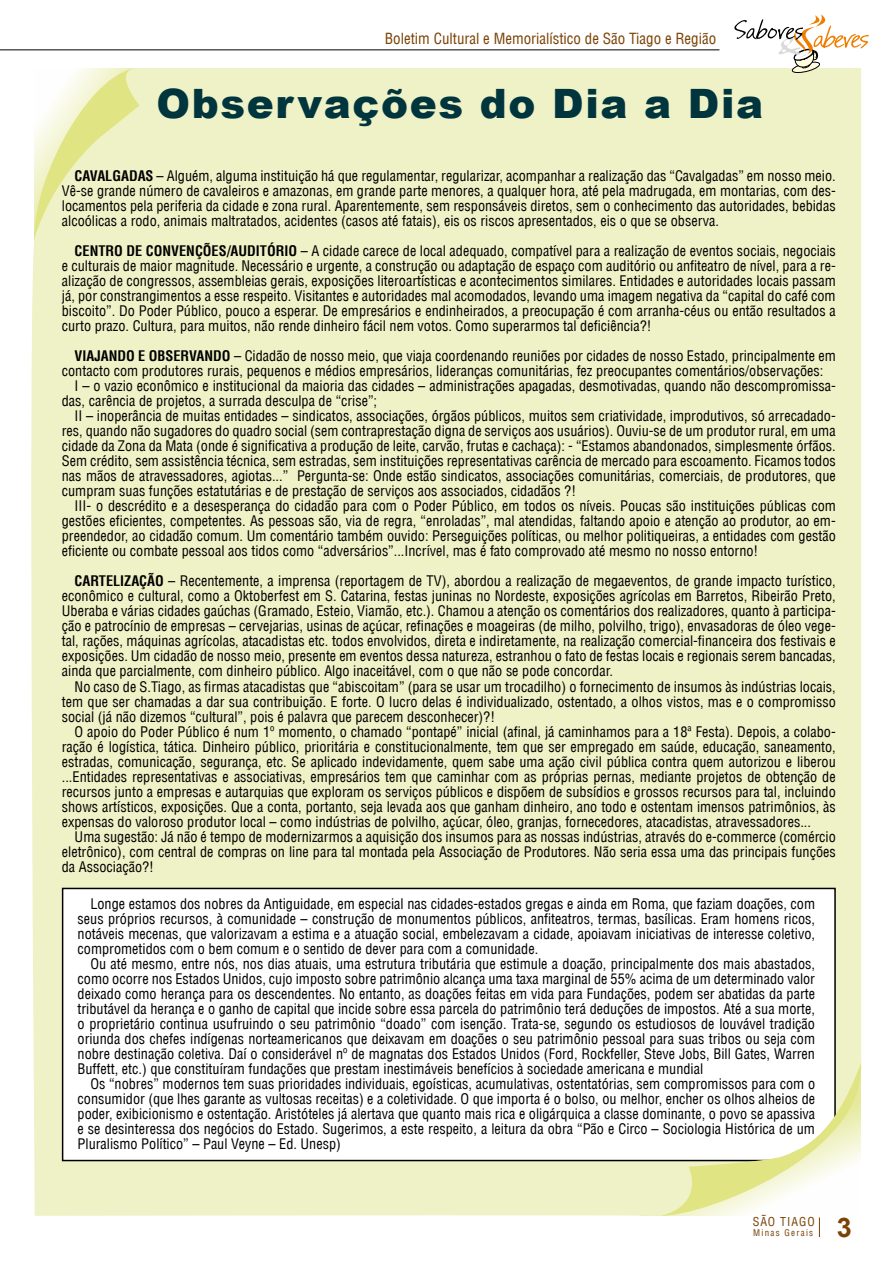
<style>
.page{position:relative;width:893px;height:1263px;background:#fff}
.page>*{position:absolute;margin:0;border:0;box-sizing:border-box;transform-origin:0 0}
.t1{font:900 40.5px "Arial";letter-spacing:.04em;color:#00353e}
.t2{font:700 27px "Arial";color:#7b4206}
.t3{font:condensed 15px "Helvetica LT";color:#7b4206}
.t4{font:condensed 14.25px/15px "Helvetica LT";color:#000;text-align:justify}
.t5{font:condensed 12px "Helvetica LT";letter-spacing:.08em;color:#7b4206}
.t6{font:condensed 9px "Helvetica LT";letter-spacing:.14em;color:#7b4206}
.s1{font-weight:700}
</style>
<div class="page">
<hr style="left:0;top:49px;width:719px;height:1px;background:#000">
<div style="left:31px;top:68px;width:830px;height:1148px;background:#eff2c6"></div>
<svg style="left:61px;top:887px;width:775px;height:275px"></svg>
<svg style="left:661px;top:1062px;width:201px;height:175px"></svg>
<svg style="left:34px;top:68px;width:105px;height:172px;background:#eef0c0"></svg>
<svg style="left:734px;top:14px;width:135px;height:60px"></svg>
<p class="t3" style="left:385px;top:29px;width:333px">Boletim Cultural e Memorialístico de São Tiago e Região</p>
<h1 class="t1" style="left:157px;top:74px;width:608px">Observações do Dia a Dia</h1>
<p class="t4" style="left:62px;top:169px;width:775px;text-indent:13px"><span class="s1">CAVALGADAS</span> – Alguém, alguma instituição há que regulamentar, regularizar, acompanhar a realização das “Cavalgadas” em nosso meio.<br>Vê-se grande número de cavaleiros e amazonas, em grande parte menores, a qualquer hora, até pela madrugada, em montarias, com des&shy;locamentos pela periferia da cidade e zona rural. Aparentemente, sem responsáveis diretos, sem o conhecimento das autoridades, bebidas alcoólicas a rodo, animais maltratados, acidentes (casos até fatais), eis os riscos apresentados, eis o que se observa.</p>
<p class="t4" style="left:62px;top:244px;width:775px;text-indent:13px"><span class="s1">CENTRO DE CONVENÇÕES/AUDITÓRIO</span> – A cidade carece de local adequado, compatível para a realização de eventos sociais, negociais e culturais de maior magnitude. Necessário e urgente, a construção ou adaptação de espaço com auditório ou anfiteatro de nível, para a re&shy;alização de congressos, assembleias gerais, exposições literoartísticas e acontecimentos similares. Entidades e autoridades locais passam já, por constrangimentos a esse respeito. Visitantes e autoridades mal acomodados, levando uma imagem negativa da “capital do café com biscoito”. Do Poder Público, pouco a esperar. De empresários e endinheirados, a preocupação é com arranha-céus ou então resultados a curto prazo. Cultura, para muitos, não rende dinheiro fácil nem votos. Como superarmos tal deficiência?!</p>
<p class="t4" style="left:75px;top:349px;width:763px"><span class="s1">VIAJANDO E OBSERVANDO</span> – Cidadão de nosso meio, que viaja coordenando reuniões por cidades de nosso Estado, principalmente em</p>
<p class="t4" style="left:62px;top:364px;width:763px">contacto com produtores rurais, pequenos e médios empresários, lideranças comunitárias, fez preocupantes comentários/observações:</p>
<p class="t4" style="left:75px;top:379px;width:763px">I – o vazio econômico e institucional da maioria das cidades – administrações apagadas, desmotivadas, quando não descompromissa-</p>
<p class="t4" style="left:62px;top:394px;width:317px">das, carência de projetos, a surrada desculpa de “crise”;</p>
<p class="t4" style="left:75px;top:409px;width:763px">II – inoperância de muitas entidades – sindicatos, associações, órgãos públicos, muitos sem criatividade, improdutivos, só arrecadado-</p>
<p class="t4" style="left:62px;top:424px;width:775px">res, quando não sugadores do quadro social (sem contraprestação digna de serviços aos usuários). Ouviu-se de um produtor rural, em uma</p>
<p class="t4" style="left:62px;top:439px;width:775px">cidade da Zona da Mata (onde é significativa a produção de leite, carvão, frutas e cachaça): - “Estamos abandonados, simplesmente órfãos.</p>
<p class="t4" style="left:62px;top:454px;width:775px">Sem crédito, sem assistência técnica, sem estradas, sem instituições representativas carência de mercado para escoamento. Ficamos todos</p>
<p class="t4" style="left:62px;top:469px;width:775px">nas mãos de atravessadores, agiotas...” Pergunta-se: Onde estão sindicatos, associações comunitárias, comerciais, de produtores, que</p>
<p class="t4" style="left:62px;top:484px;width:516px">cumpram suas funções estatutárias e de prestação de serviços aos associados, cidadãos ?!</p>
<p class="t4" style="left:75px;top:499px;width:763px">III- o descrédito e a desesperança do cidadão para com o Poder Público, em todos os níveis. Poucas são instituições públicas com</p>
<p class="t4" style="left:62px;top:514px;width:775px">gestões eficientes, competentes. As pessoas são, via de regra, “enroladas”, mal atendidas, faltando apoio e atenção ao produtor, ao em-</p>
<p class="t4" style="left:62px;top:529px;width:775px">preendedor, ao cidadão comum. Um comentário também ouvido: Perseguições políticas, ou melhor politiqueiras, a entidades com gestão</p>
<p class="t4" style="left:62px;top:544px;width:698px">eficiente ou combate pessoal aos tidos como “adversários”...Incrível, mas é fato comprovado até mesmo no nosso entorno!</p>
<p class="t4" style="left:62px;top:574px;width:775px;text-indent:13px"><span class="s1">CARTELIZAÇÃO</span> – Recentemente, a imprensa (reportagem de TV), abordou a realização de megaeventos, de grande impacto turístico, econômico e cultural, como a Oktoberfest em S. Catarina, festas juninas no Nordeste, exposições agrícolas em Barretos, Ribeirão Preto, Uberaba e várias cidades gaúchas (Gramado, Esteio, Viamão, etc.). Chamou a atenção os comentários dos realizadores, quanto à participa&shy;ção e patrocínio de empresas – cervejarias, usinas de açúcar, refinações e moageiras (de milho, polvilho, trigo), envasadoras de óleo vege&shy;tal, rações, máquinas agrícolas, atacadistas etc. todos envolvidos, direta e indiretamente, na realização comercial-financeira dos festivais e exposições. Um cidadão de nosso meio, presente em eventos dessa natureza, estranhou o fato de festas locais e regionais serem bancadas, ainda que parcialmente, com dinheiro público. Algo inaceitável, com o que não se pode concordar.</p>
<p class="t4" style="left:62px;top:679px;width:775px;text-indent:13px">No caso de S.Tiago, as firmas atacadistas que “abiscoitam” (para se usar um trocadilho) o fornecimento de insumos às indústrias locais, tem que ser chamadas a dar sua contribuição. E forte. O lucro delas é individualizado, ostentado, a olhos vistos, mas e o compromisso social (já não dizemos “cultural”, pois é palavra que parecem desconhecer)?!</p>
<p class="t4" style="left:62px;top:724px;width:775px;text-indent:13px">O apoio do Poder Público é num 1º momento, o chamado “pontapé” inicial (afinal, já caminhamos para a 18ª Festa). Depois, a colabo&shy;ração é logística, tática. Dinheiro público, prioritária e constitucionalmente, tem que ser empregado em saúde, educação, saneamento, estradas, comunicação, segurança, etc. Se aplicado indevidamente, quem sabe uma ação civil pública contra quem autorizou e liberou ...Entidades representativas e associativas, empresários tem que caminhar com as próprias pernas, mediante projetos de obtenção de recursos junto a empresas e autarquias que exploram os serviços públicos e dispõem de subsídios e grossos recursos para tal, incluindo shows artísticos, exposições. Que a conta, portanto, seja levada aos que ganham dinheiro, ano todo e ostentam imensos patrimônios, às expensas do valoroso produtor local – como indústrias de polvilho, açúcar, óleo, granjas, fornecedores, atacadistas, atravessadores...</p>
<p class="t4" style="left:62px;top:829px;width:775px;text-indent:13px">Uma sugestão: Já não é tempo de modernizarmos a aquisição dos insumos para as nossas indústrias, através do e-commerce (comércio eletrônico), com central de compras on line para tal montada pela Associação de Produtores. Não seria essa uma das principais funções da Associação?!</p>
<p class="t4" style="left:78px;top:896px;width:739px;text-indent:13px">Longe estamos dos nobres da Antiguidade, em especial nas cidades-estados gregas e ainda em Roma, que faziam doações, com seus próprios recursos, à comunidade – construção de monumentos públicos, anfiteatros, termas, basílicas. Eram homens ricos, notáveis mecenas, que valorizavam a estima e a atuação social, embelezavam a cidade, apoiavam iniciativas de interesse coletivo, comprometidos com o bem comum e o sentido de dever para com a comunidade.</p>
<p class="t4" style="left:78px;top:956px;width:739px;text-indent:13px">Ou até mesmo, entre nós, nos dias atuais, uma estrutura tributária que estimule a doação, principalmente dos mais abastados, como ocorre nos Estados Unidos, cujo imposto sobre patrimônio alcança uma taxa marginal de 55% acima de um determinado valor deixado como herança para os descendentes. No entanto, as doações feitas em vida para Fundações, podem ser abatidas da parte tributável da herança e o ganho de capital que incide sobre essa parcela do patrimônio terá deduções de impostos. Até a sua morte, o proprietário continua usufruindo o seu patrimônio “doado” com isenção. Trata-se, segundo os estudiosos de louvável tradição oriunda dos chefes indígenas norteamericanos que deixavam em doações o seu patrimônio pessoal para suas tribos ou seja com nobre destinação coletiva. Daí o considerável nº de magnatas dos Estados Unidos (Ford, Rockfeller, Steve Jobs, Bill Gates, Warren Buffett, etc.) que constituíram fundações que prestam inestimáveis benefícios à sociedade americana e mundial</p>
<p class="t4" style="left:78px;top:1076px;width:739px;text-indent:13px">Os “nobres” modernos tem suas prioridades individuais, egoísticas, acumulativas, ostentatórias, sem compromissos para com o consumidor (que lhes garante as vultosas receitas) e a coletividade. O que importa é o bolso, ou melhor, encher os olhos alheios de poder, exibicionismo e ostentação. Aristóteles já alertava que quanto mais rica e oligárquica a classe dominante, o povo se apassiva e se desinteressa dos negócios do Estado. Sugerimos, a este respeito, a leitura da obra “Pão e Circo – Sociologia Histórica de um Pluralismo Político” – Paul Veyne – Ed. Unesp)</p>
<p class="t5" style="left:753px;top:1214px;width:64px">SÃO TIAGO</p>
<p class="t6" style="left:753px;top:1227px;width:62px">Minas Gerais</p>
<h2 class="t2" style="left:837px;top:1210px;width:17px">3</h2>
</div>
